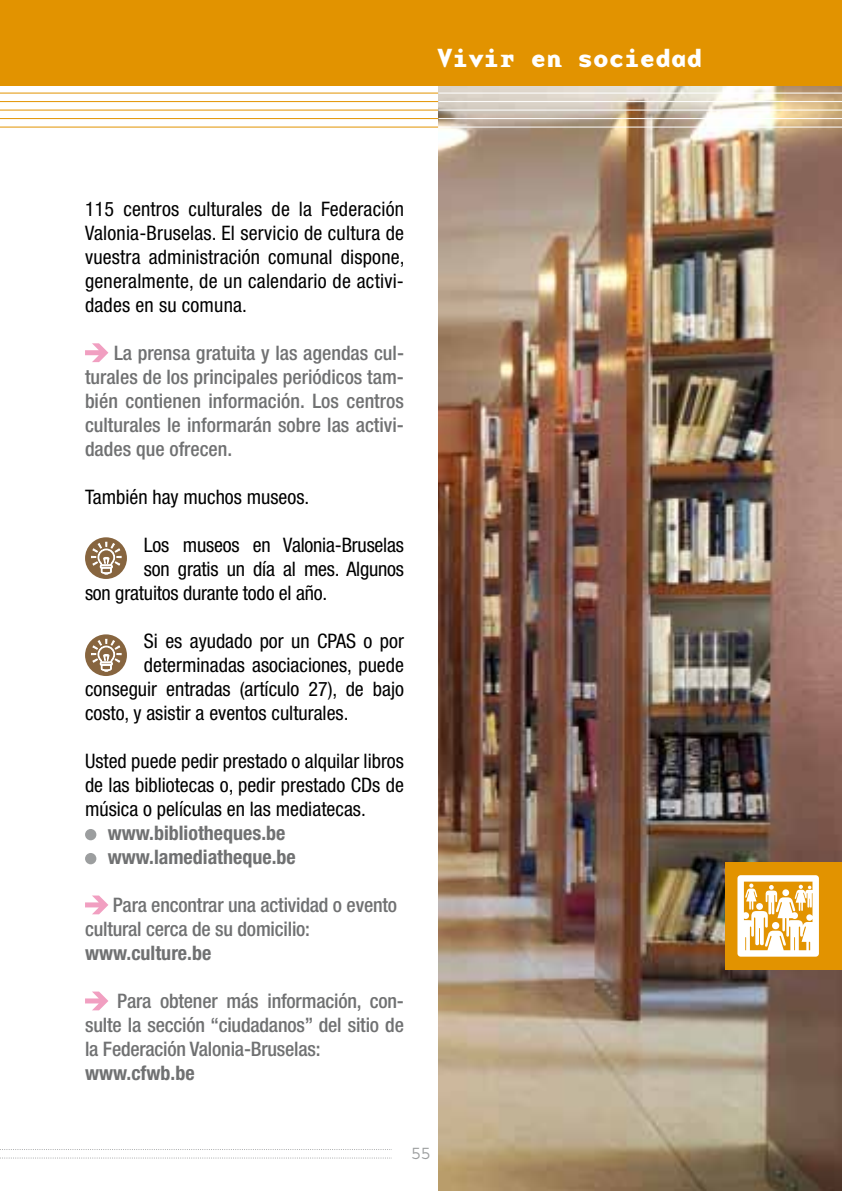
<style>
.page{position:relative;width:842px;height:1191px;background:#fff}
.page>*{position:absolute;margin:0;border:0;box-sizing:border-box;transform-origin:0 0}
.t1{font:700 26px "Base Mono Wide";color:#fff}
.t2{font:condensed 20px/24px "Helvetica Neue";color:#000;text-align:justify}
.t3{font:500 condensed 20px/24px "Helvetica Neue";letter-spacing:-.01em;color:#707172;text-align:justify}
.t4{font:700 condensed 20px/24px "Helvetica Neue";color:#707172}
.t5{font:100 16px "Base Mono Wide";color:#9c9e9f}
</style>
<div class="page">
<svg style="left:0;top:1149px;width:392px;height:1px"></svg>
<svg style="left:0;top:1157px;width:392px;height:1px"></svg>
<img style="left:438px;top:85px;width:404px;height:1106px">
<hr style="left:0;top:93px;width:438px;height:1px;background:#e29300">
<hr style="left:0;top:101px;width:438px;height:1px;background:#e29300">
<hr style="left:0;top:110px;width:438px;height:1px;background:#e29300">
<hr style="left:0;top:118px;width:438px;height:1px;background:#e29300">
<hr style="left:0;top:127px;width:438px;height:1px;background:#e29300">
<div style="left:0;top:0;width:842px;height:85px;background:#e29300"></div>
<hr style="left:438px;top:93px;width:404px;height:1px;background:#fff">
<hr style="left:438px;top:101px;width:404px;height:1px;background:#fff">
<hr style="left:438px;top:110px;width:404px;height:1px;background:#fff">
<hr style="left:438px;top:118px;width:404px;height:1px;background:#fff">
<hr style="left:438px;top:127px;width:404px;height:1px;background:#fff">
<svg style="left:85px;top:343px;width:23px;height:19px"></svg>
<div style="left:85px;top:829px;width:11px;height:11px;background:#9c9e9f;border-radius:50%"></div>
<div style="left:85px;top:853px;width:11px;height:11px;background:#9c9e9f;border-radius:50%"></div>
<svg style="left:85px;top:895px;width:23px;height:19px"></svg>
<svg style="left:85px;top:991px;width:23px;height:19px"></svg>
<div style="left:85px;top:537px;width:42px;height:42px;background:#87653f;border-radius:50%"></div>
<svg style="left:91px;top:541px;width:31px;height:34px"></svg>
<div style="left:85px;top:634px;width:42px;height:42px;background:#87653f;border-radius:50%"></div>
<svg style="left:91px;top:638px;width:31px;height:34px"></svg>
<div style="left:726px;top:862px;width:116px;height:107px;background:#e29300"></div>
<svg style="left:737px;top:875px;width:82px;height:81px"></svg>
<h1 class="t1" style="left:437px;top:40px;width:267px">Vivir en sociedad</h1>
<p class="t2" style="left:85px;top:197px;width:321px">115 centros culturales de la Federación Valonia-Bruselas. El servicio de cultura de vuestra administración comunal dispone, generalmente, de un calendario de activi&shy;dades en su comuna.</p>
<p class="t3" style="left:85px;top:341px;width:320px;text-indent:29px">La prensa gratuita y las agendas cul&shy;turales de los principales periódicos tam&shy;bién contienen información. Los centros culturales le informarán sobre las activi&shy;dades que ofrecen.</p>
<p class="t2" style="left:85px;top:485px;width:226px">También hay muchos museos.</p>
<p class="t2" style="left:144px;top:533px;width:261px">Los museos en Valonia-Bruselas</p>
<p class="t2" style="left:144px;top:557px;width:262px">son gratis un día al mes. Algunos</p>
<p class="t2" style="left:85px;top:581px;width:244px">son gratuitos durante todo el año.</p>
<p class="t2" style="left:144px;top:629px;width:261px">Si es ayudado por un CPAS o por</p>
<p class="t2" style="left:144px;top:653px;width:262px">determinadas asociaciones, puede</p>
<p class="t2" style="left:85px;top:677px;width:320px">conseguir entradas (artículo 27), de bajo</p>
<p class="t2" style="left:85px;top:701px;width:265px">costo, y asistir a eventos culturales.</p>
<p class="t2" style="left:85px;top:749px;width:320px">Usted puede pedir prestado o alquilar libros de las bibliotecas o, pedir prestado CDs de música o películas en las mediatecas.</p>
<p class="t4" style="left:108px;top:821px;width:190px">www.bibliotheques.be www.lamediatheque.be</p>
<p class="t3" style="left:85px;top:893px;width:314px;text-indent:28px">Para encontrar una actividad o evento cultural cerca de su domicilio:</p>
<p class="t4" style="left:85px;top:941px;width:128px">www.culture.be</p>
<p class="t3" style="left:85px;top:989px;width:320px;text-indent:32px">Para obtener más información, con&shy;sulte la sección “ciudadanos” del sitio de la Federación Valonia-Bruselas:</p>
<p class="t4" style="left:85px;top:1061px;width:111px">www.cfwb.be</p>
<p class="t5" style="left:411px;top:1142px;width:21px">55</p>
</div>
